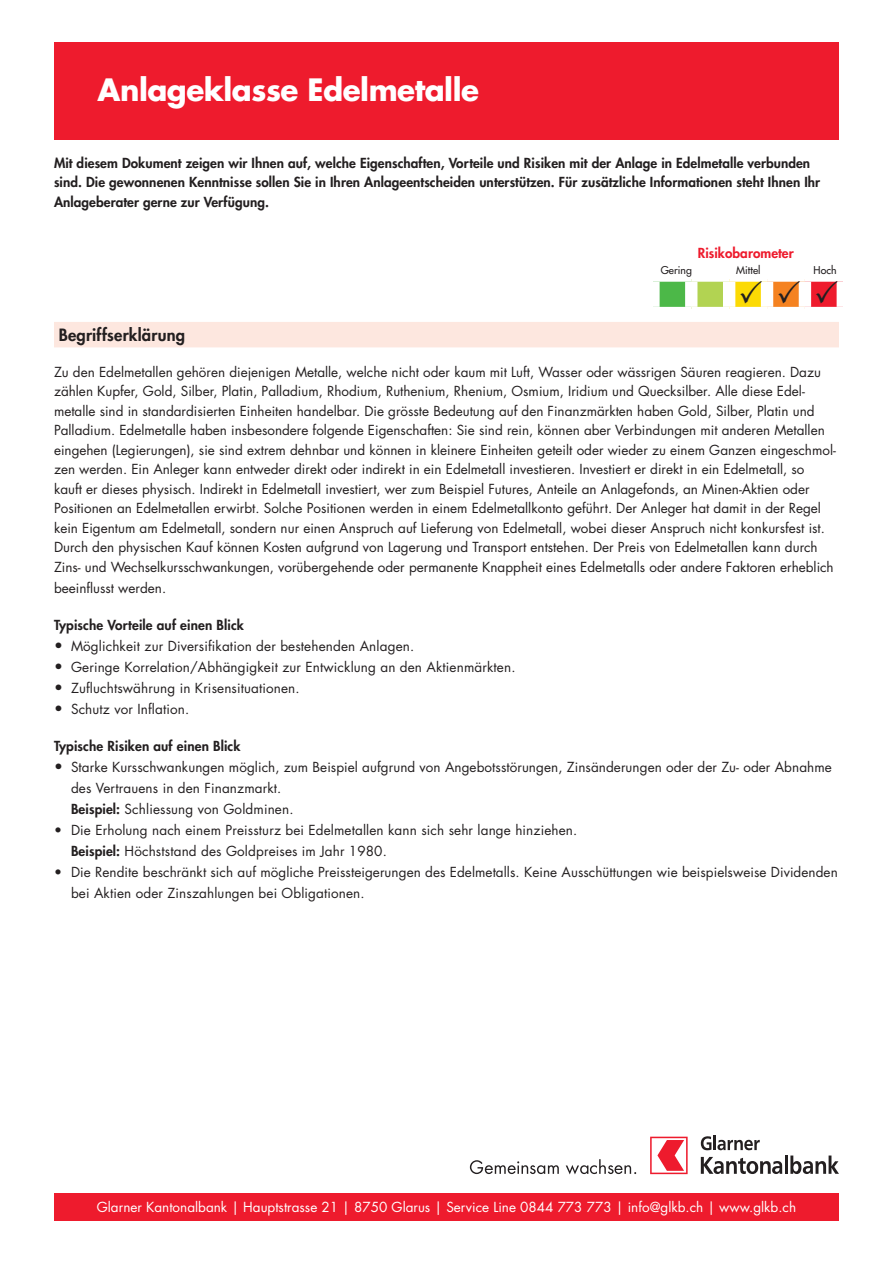
<style>
.page{position:relative;width:893px;height:1263px;background:#fff}
.page>*{position:absolute;margin:0;border:0;box-sizing:border-box;transform-origin:0 0}
.t1{font:700 30px "Futura Std";letter-spacing:-.015em;color:#fff}
.t2{font:800 16.5px "Futura Std";letter-spacing:.01em;color:#231f20}
.t3{font:13.5px/19.5px "Futura Std";color:#231f20}
.t4{font:800 13.5px/19.5px "Futura Std";letter-spacing:.005em;color:#231f20}
.t5{font:13.5px "Futura Std";color:#fff}
.t6{font:800 13.5px "Futura Std";letter-spacing:.005em;color:#ee1b2d}
.t7{font:500 10.5px "Futura Std";letter-spacing:.005em;color:#231f20}
.s1{font-size:15px}
.s2{font-weight:800}
</style>
<div class="page">
<div style="left:54px;top:1193px;width:785px;height:27px;background:#ee1b2d"></div>
<svg style="left:701px;top:1135px;width:59px;height:15px"></svg>
<svg style="left:701px;top:1157px;width:81px;height:17px"></svg>
<hr style="left:785px;top:1155px;width:3px;height:19px;background:#231f20">
<svg style="left:790px;top:1155px;width:49px;height:19px"></svg>
<svg style="left:650px;top:1137px;width:38px;height:37px"></svg>
<svg style="left:470px;top:1160px;width:89px;height:14px"></svg>
<svg style="left:566px;top:1159px;width:70px;height:15px"></svg>
<div style="left:54px;top:43px;width:785px;height:97px;background:#ee1b2d"></div>
<div style="left:54px;top:322px;width:785px;height:25px;background:#fde7df"></div>
<div style="left:653px;top:280px;width:38px;height:29px;background:#4cb848"></div>
<div style="left:691px;top:280px;width:38px;height:29px;background:#b2d352"></div>
<svg style="left:735px;top:282px;width:26px;height:25px"></svg>
<svg style="left:773px;top:282px;width:26px;height:25px"></svg>
<svg style="left:811px;top:282px;width:26px;height:25px"></svg>
<svg style="left:653px;top:280px;width:38px;height:2px"></svg>
<svg style="left:691px;top:279px;width:38px;height:3px"></svg>
<svg style="left:729px;top:279px;width:38px;height:3px"></svg>
<svg style="left:767px;top:279px;width:38px;height:3px"></svg>
<svg style="left:805px;top:281px;width:38px;height:1px"></svg>
<hr style="left:647px;top:307px;width:44px;height:4px;background:#fff">
<hr style="left:691px;top:307px;width:38px;height:4px;background:#fff">
<div style="left:647px;top:282px;width:13px;height:25px;background:#fff"></div>
<div style="left:685px;top:282px;width:12px;height:25px;background:#fff"></div>
<div style="left:723px;top:282px;width:12px;height:25px;background:#fff"></div>
<svg style="left:741px;top:279px;width:21px;height:24px"></svg>
<svg style="left:778px;top:279px;width:22px;height:24px"></svg>
<svg style="left:816px;top:281px;width:21px;height:22px"></svg>
<p class="t1" style="left:98px;top:70px;width:383px">Anlageklasse Edelmetalle</p>
<p class="t4" style="left:54px;top:153px;width:768px">Mit diesem Dokument zeigen wir Ihnen auf, welche Eigenschaften, Vorteile und Risiken mit der Anlage in Edelmetalle verbunden sind. Die gewonnenen Kenntnisse sollen Sie in Ihren Anlageentscheiden unterstützen. Für zusätzliche Informationen steht Ihnen Ihr<br>Anlageberater gerne zur Verfügung.</p>
<p class="t6" style="left:698px;top:244px;width:97px">Risikobarometer</p>
<p class="t7" style="left:661px;top:264px;width:33px">Gering</p>
<p class="t7" style="left:736px;top:264px;width:26px">Mittel</p>
<p class="t7" style="left:814px;top:264px;width:25px">Hoch</p>
<p class="t2" style="left:59px;top:324px;width:128px">Begriffserklärung</p>
<p class="t3" style="left:54px;top:362px;width:783px">Zu den Edelmetallen gehören diejenigen Metalle, welche nicht oder kaum mit Luft, Wasser oder wässrigen Säuren reagieren. Dazu zählen Kupfer, Gold, Silber, Platin, Palladium, Rhodium, Ruthenium, Rhenium, Osmium, Iridium und Quecksilber. Alle diese Edel&shy;metalle sind in standardisierten Einheiten handelbar. Die grösste Bedeutung auf den Finanzmärkten haben Gold, Silber, Platin und Palladium. Edelmetalle haben insbesondere folgende Eigenschaften: Sie sind rein, können aber Verbindungen mit anderen Metallen eingehen (Legierungen), sie sind extrem dehnbar und können in kleinere Einheiten geteilt oder wieder zu einem Ganzen eingeschmol&shy;zen werden. Ein Anleger kann entweder direkt oder indirekt in ein Edelmetall investieren. Investiert er direkt in ein Edelmetall, so<br>kauft er dieses physisch. Indirekt in Edelmetall investiert, wer zum Beispiel Futures, Anteile an Anlagefonds, an Minen-Aktien oder Positionen an Edelmetallen erwirbt. Solche Positionen werden in einem Edelmetallkonto geführt. Der Anleger hat damit in der Regel kein Eigentum am Edelmetall, sondern nur einen Anspruch auf Lieferung von Edelmetall, wobei dieser Anspruch nicht konkursfest ist.<br>Durch den physischen Kauf können Kosten aufgrund von Lagerung und Transport entstehen. Der Preis von Edelmetallen kann durch Zins- und Wechselkursschwankungen, vorübergehende oder permanente Knappheit eines Edelmetalls oder andere Faktoren erheblich</p>
<p class="t3" style="left:54px;top:578px;width:114px">beeinflusst werden.</p>
<p class="t4" style="left:54px;top:615px;width:191px">Typische Vorteile auf einen Blick</p>
<p class="t3" style="left:54px;top:636px;width:362px"><span class="s1">•</span> Möglichkeit zur Diversifikation der bestehenden Anlagen.</p>
<p class="t3" style="left:54px;top:657px;width:463px"><span class="s1">•</span> Geringe Korrelation/Abhängigkeit zur Entwicklung an den Aktienmärkten.</p>
<p class="t3" style="left:54px;top:678px;width:247px"><span class="s1">•</span> Zufluchtswährung in Krisensituationen.</p>
<p class="t3" style="left:54px;top:699px;width:137px"><span class="s1">•</span> Schutz vor Inflation.</p>
<p class="t4" style="left:54px;top:736px;width:188px">Typische Risiken auf einen Blick</p>
<p class="t3" style="left:71px;top:757px;width:762px;line-height:21px;text-indent:-17px"><span class="s1">•</span> Starke Kursschwankungen möglich, zum Beispiel aufgrund von Angebotsstörungen, Zinsänderungen oder der Zu- oder Abnahme des Vertrauens in den Finanzmarkt.</p>
<p class="t3" style="left:71px;top:800px;width:224px"><span class="s2">Beispiel:</span> Schliessung von Goldminen.</p>
<p class="t3" style="left:54px;top:821px;width:525px">• Die Erholung nach einem Preissturz bei Edelmetallen kann sich sehr lange hinziehen.</p>
<p class="t3" style="left:71px;top:842px;width:317px"><span class="s2">Beispiel:</span> Höchststand des Goldpreises im Jahr 1980.</p>
<p class="t3" style="left:71px;top:862px;width:768px;line-height:21px;text-indent:-17px">• Die Rendite beschränkt sich auf mögliche Preissteigerungen des Edelmetalls. Keine Ausschüttungen wie beispielsweise Dividenden bei Aktien oder Zinszahlungen bei Obligationen.</p>
<p class="t5" style="left:97px;top:1198px;width:701px">Glarner Kantonalbank | Hauptstrasse 21 | 8750 Glarus | Service Line 0844 773 773 | info@glkb.ch | www.glkb.ch</p>
</div>
